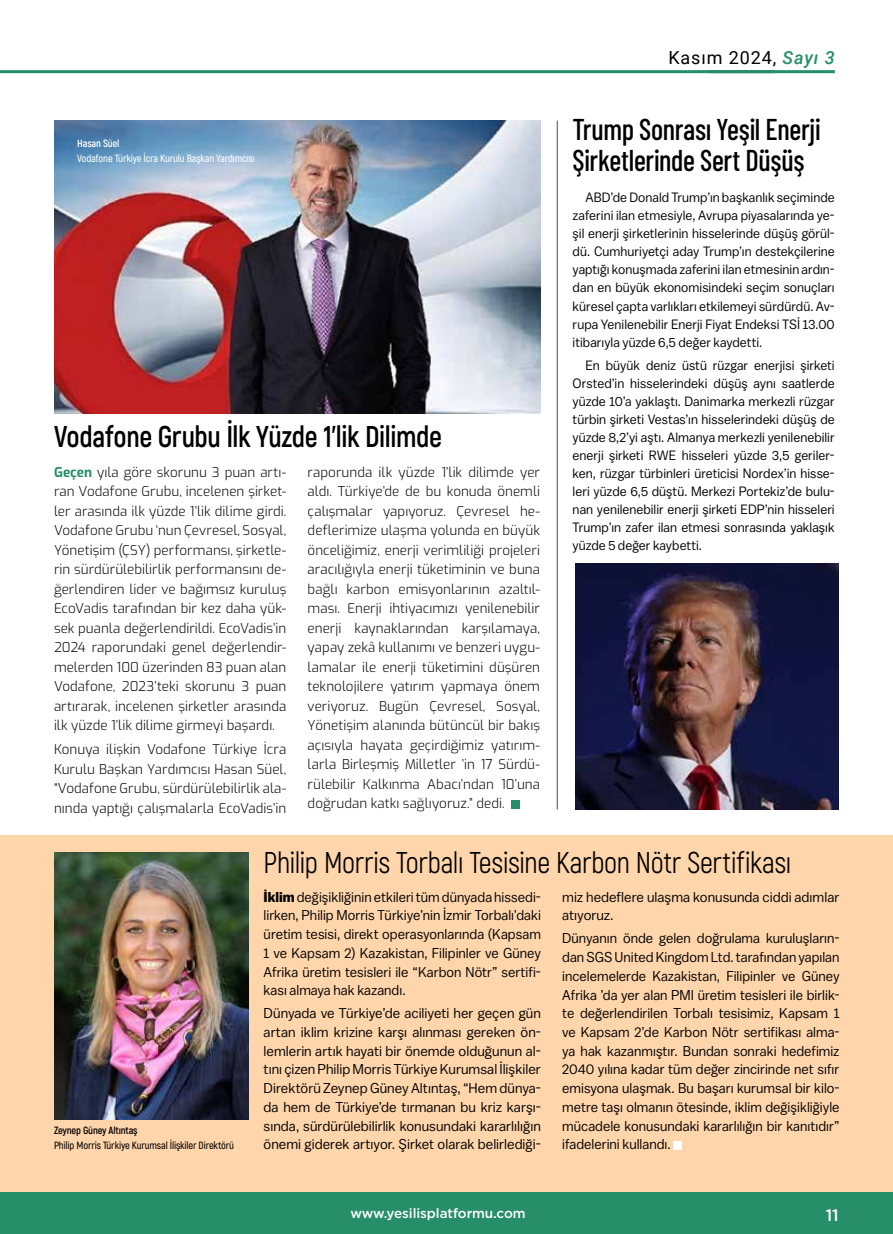
<style>
.page{position:relative;width:893px;height:1234px;background:#fff}
.page>*{position:absolute;margin:0;border:0;box-sizing:border-box;transform-origin:0 0}
.t1{font:30px "Akrobat";letter-spacing:-.01em;color:#000;scale:.95 1}
.t2{font:500 30px/31.5px "Barlow Condensed";letter-spacing:-.01em;color:#000;scale:.95 1}
.t3{font:700 30px "Akrobat";letter-spacing:-.015em;color:#000;scale:.95 1}
.t4{font:18px "Roboto";letter-spacing:.05em;color:#000}
.t5{font:500 16.5px "Gotham";color:#fff}
.t6{font:14.25px/18.8px "Balto";color:#000;text-align:justify;scale:.95 1}
.t7{font:14.25px/18.8px "Balto";color:#000;text-align:justify}
.t8{font:300 13.5px/19.5px "Exo";letter-spacing:.005em;color:#000;text-align:justify}
.t9{font:13.5px/18px "Balto";color:#000;text-align:justify;scale:.95 1}
.t10{font:500 13.5px "Gotham";letter-spacing:-.005em;color:#fff}
.t11{font:600 10.5px "Akrobat";letter-spacing:-.015em;color:#000}
.t12{font:600 10.5px "Akrobat";letter-spacing:-.015em;color:#fff}
.t13{font:700 10.5px "Akrobat";letter-spacing:-.015em;color:#000}
.t14{font:700 10.5px "Akrobat";letter-spacing:-.015em;color:#fff}
.s1{font-weight:700;color:#268e68}
.s2{font-weight:500;font-style:italic;color:#268e68}
.s3{font-weight:700}
</style>
<div class="page">
<hr style="left:0;top:70px;width:835px;height:3px;background:#268e68">
<div style="left:0;top:1191px;width:893px;height:42px;background:#268e68"></div>
<div style="left:0;top:834px;width:893px;height:357px;background:#ffd5ab"></div>
<hr style="left:557px;top:121px;width:1px;height:688px;background:#4d4d4f">
<img style="left:576px;top:563px;width:263px;height:246px">
<img style="left:54px;top:852px;width:194px;height:266px">
<div style="left:673px;top:1140px;width:9px;height:9px;background:#fff"></div>
<img style="left:54px;top:121px;width:486px;height:292px">
<div style="left:512px;top:799px;width:8px;height:9px;background:#268e68"></div>
<p class="t14" style="left:77px;top:137px;width:44px">Hasan Süel</p>
<p class="t12" style="left:77px;top:152px;width:179px">Vodafone Türkiye İcra Kurulu Başkan Yardımcısı</p>
<h1 class="t3" style="left:54px;top:417px;width:410px">Vodafone Grubu İlk Yüzde 1’lik Dilimde</h1>
<p class="t8" style="left:54px;top:461px;width:234px"><span class="s1">Geçen</span> yıla göre skorunu 3 puan artı&shy;ran Vodafone Grubu, incelenen şirket&shy;ler arasında ilk yüzde 1’lik dilime girdi.<br>Vodafone Grubu ‘nun Çevresel, Sosyal, Yönetişim (ÇSY) performansı, şirketle&shy;rin sürdürülebilirlik performansını de&shy;ğerlendiren lider ve bağımsız kuruluş EcoVadis tarafından bir kez daha yük&shy;sek puanla değerlendirildi. EcoVadis’in 2024 raporundaki genel değerlendir&shy;melerden 100 üzerinden 83 puan alan Vodafone, 2023’teki skorunu 3 puan artırarak, incelenen şirketler arasında ilk yüzde 1’lik dilime girmeyi başardı.</p>
<p class="t8" style="left:54px;top:738px;width:234px">Konuya ilişkin Vodafone Türkiye İcra Kurulu Başkan Yardımcısı Hasan Süel, “Vodafone Grubu, sürdürülebilirlik ala&shy;nında yaptığı çalışmalarla EcoVadis’in</p>
<p class="t8" style="left:308px;top:461px;width:234px">raporunda ilk yüzde 1’lik dilimde yer aldı. Türkiye’de de bu konuda önemli çalışmalar yapıyoruz. Çevresel he&shy;deflerimize ulaşma yolunda en büyük önceliğimiz, enerji verimliliği projeleri aracılığıyla enerji tüketiminin ve buna bağlı karbon emisyonlarının azaltıl&shy;ması. Enerji ihtiyacımızı yenilenebilir enerji kaynaklarından karşılamaya, yapay zekâ kullanımı ve benzeri uygu&shy;lamalar ile enerji tüketimini düşüren teknolojilere yatırım yapmaya önem veriyoruz. Bugün Çevresel, Sosyal, Yönetişim alanında bütüncül bir bakış açısıyla hayata geçirdiğimiz yatırım&shy;larla Birleşmiş Milletler ’in 17 Sürdü&shy;rülebilir Kalkınma Abacı’ndan 10’una doğrudan katkı sağlıyoruz.” dedi.</p>
<h2 class="t4" style="left:668px;top:45px;width:168px">Kasım 2024, <span class="s2">Sayı 3</span></h2>
<h1 class="t2" style="left:573px;top:111px;width:262px">Trump Sonrası Yeşil Enerji<br>Şirketlerinde Sert Düşüş</h1>
<p class="t9" style="left:573px;top:188px;width:277px;text-indent:13px">ABD’de Donald Trump’ın başkanlık seçiminde zaferini ilan etmesiyle, Avrupa piyasalarında ye&shy;şil enerji şirketlerinin hisselerinde düşüş görül&shy;dü. Cumhuriyetçi aday Trump’ın destekçilerine yaptığı konuşmada zaferini ilan etmesinin ardın&shy;dan en büyük ekonomisindeki seçim sonuçları küresel çapta varlıkları etkilemeyi sürdürdü. Av&shy;rupa Yenilenebilir Enerji Fiyat Endeksi TSİ 13.00 itibarıyla yüzde 6,5 değer kaydetti.</p>
<p class="t9" style="left:573px;top:355px;width:277px;text-indent:13px">En büyük deniz üstü rüzgar enerjisi şirketi Orsted’in hisselerindeki düşüş aynı saatlerde yüzde 10’a yaklaştı. Danimarka merkezli rüzgar türbin şirketi Vestas’ın hisselerindeki düşüş de yüzde 8,2’yi aştı. Almanya merkezli yenilenebilir enerji şirketi RWE hisseleri yüzde 3,5 geriler&shy;ken, rüzgar türbinleri üreticisi Nordex’in hisse&shy;leri yüzde 6,5 düştü. Merkezi Portekiz’de bulu&shy;nan yenilenebilir enerji şirketi EDP’nin hisseleri Trump’ın zafer ilan etmesi sonrasında yaklaşık yüzde 5 değer kaybetti.</p>
<p class="t13" style="left:54px;top:1123px;width:85px">Zeynep Güney Altıntaş</p>
<p class="t11" style="left:54px;top:1139px;width:182px">Philip Morris Türkiye Kurumsal İlişkiler Direktörü</p>
<h1 class="t1" style="left:264px;top:844px;width:557px">Philip Morris Torbalı Tesisine Karbon Nötr Sertifikası</h1>
<p class="t6" style="left:264px;top:886px;width:293px"><span class="s3">İklim</span> değişikliğinin etkileri tüm dünyada hissedi&shy;lirken, Philip Morris Türkiye’nin İzmir Torbalı’daki üretim tesisi, direkt operasyonlarında (Kapsam 1 ve Kapsam 2) Kazakistan, Filipinler ve Güney Afrika üretim tesisleri ile “Karbon Nötr” sertifi&shy;kası almaya hak kazandı.</p>
<p class="t7" style="left:264px;top:1003px;width:279px">Dünyada ve Türkiye’de aciliyeti her geçen gün artan iklim krizine karşı alınması gereken ön&shy;lemlerin artık hayati bir önemde olduğunun al&shy;tını çizen Philip Morris Türkiye Kurumsal İlişkiler Direktörü Zeynep Güney Altıntaş, “Hem dünya&shy;da hem de Türkiye’de tırmanan bu kriz karşı&shy;sında, sürdürülebilirlik konusundaki kararlılığın önemi giderek artıyor. Şirket olarak belirlediği-</p>
<p class="t7" style="left:562px;top:886px;width:279px">miz hedeflere ulaşma konusunda ciddi adımlar atıyoruz.</p>
<p class="t6" style="left:562px;top:928px;width:293px">Dünyanın önde gelen doğrulama kuruluşların&shy;dan SGS United Kingdom Ltd. tarafından yapılan incelemelerde Kazakistan, Filipinler ve Güney Afrika ’da yer alan PMI üretim tesisleri ile birlik&shy;te değerlendirilen Torbalı tesisimiz, Kapsam 1 ve Kapsam 2’de Karbon Nötr sertifikası alma&shy;ya hak kazanmıştır. Bundan sonraki hedefimiz 2040 yılına kadar tüm değer zincirinde net sıfır emisyona ulaşmak. Bu başarı kurumsal bir kilo&shy;metre taşı olmanın ötesinde, iklim değişikliğiyle mücadele konusundaki kararlılığın bir kanıtıdır” ifadelerini kullandı.</p>
<p class="t10" style="left:350px;top:1204px;width:177px">www.yesilisplatformu.com</p>
<p class="t5" style="left:826px;top:1203px;width:14px">11</p>
</div>
